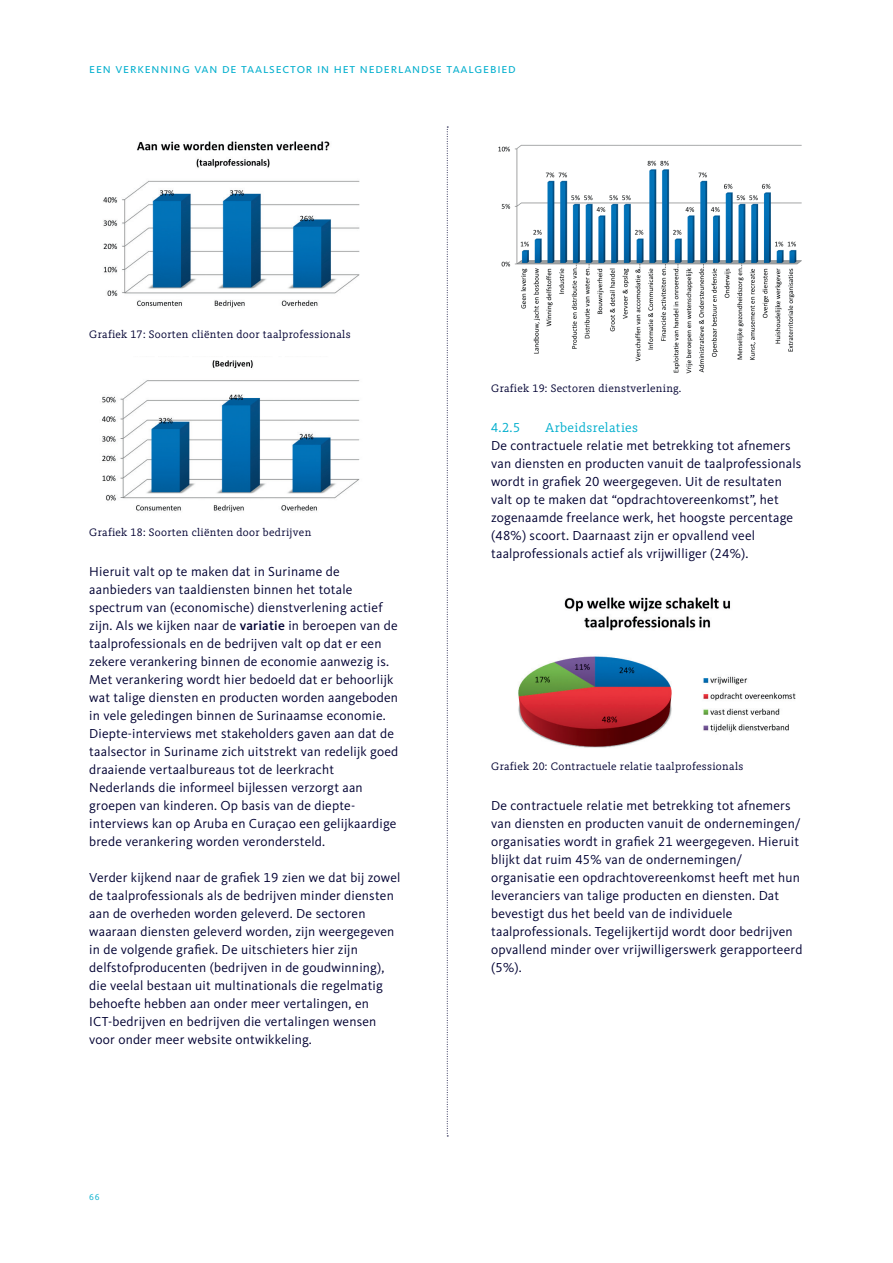
<style>
.page{position:relative;width:893px;height:1263px;background:#fff}
.page>*{position:absolute;margin:0;border:0;box-sizing:border-box;transform-origin:0 0}
.t1{font:13.5px/18px "Kievit OT";letter-spacing:.015em;color:#000032}
.t2{font:13.5px "Kievit OT";letter-spacing:.06em;color:#00aecd}
.t3{font:13.5px "Kievit Slab OT";letter-spacing:.03em;color:#00aecd}
.t4{font:11.25px "Kievit Slab OT";letter-spacing:.03em;color:#000032}
.t5{font:9px "Kievit OT";color:#00aecd}
.s1{font-weight:500}
</style>
<div class="page">
<svg style="left:447px;top:127px;width:1px;height:1009px"></svg>
<img style="left:103px;top:141px;width:257px;height:167px">
<img style="left:102px;top:360px;width:258px;height:152px">
<img style="left:498px;top:144px;width:304px;height:230px">
<img style="left:518px;top:597px;width:278px;height:151px">
<p class="t2" style="left:89px;top:61px;width:428px">Een verkenning van de taalsector in het Nederlandse taalgebied</p>
<p class="t4" style="left:89px;top:328px;width:263px">Grafiek 17: Soorten cliënten door taalprofessionals</p>
<p class="t4" style="left:89px;top:526px;width:223px">Grafiek 18: Soorten cliënten door bedrijven</p>
<p class="t1" style="left:89px;top:563px;width:311px">Hieruit valt op te maken dat in Suriname de aanbieders van taaldiensten binnen het totale spectrum van (economische) dienstverlening actief zijn. Als we kijken naar de <span class="s1">variatie</span> in beroepen van de taalprofessionals en de bedrijven valt op dat er een zekere verankering binnen de economie aanwezig is.<br>Met verankering wordt hier bedoeld dat er behoorlijk wat talige diensten en producten worden aangeboden in vele geledingen binnen de Surinaamse economie.<br>Diepte-interviews met stakeholders gaven aan dat de taalsector in Suriname zich uitstrekt van redelijk goed draaiende vertaalbureaus tot de leerkracht Nederlands die informeel bijlessen verzorgt aan groepen van kinderen. Op basis van de diepte&shy;interviews kan op Aruba en Curaçao een gelijkaardige brede verankering worden verondersteld.</p>
<p class="t1" style="left:89px;top:869px;width:313px">Verder kijkend naar de grafiek 19 zien we dat bij zowel de taalprofessionals als de bedrijven minder diensten aan de overheden worden geleverd. De sectoren waaraan diensten geleverd worden, zijn weergegeven in de volgende grafiek. De uitschieters hier zijn delfstofproducenten (bedrijven in de goudwinning), die veelal bestaan uit multinationals die regelmatig behoefte hebben aan onder meer vertalingen, en ICT-bedrijven en bedrijven die vertalingen wensen voor onder meer website ontwikkeling.</p>
<p class="t5" style="left:89px;top:1192px;width:12px">66</p>
<p class="t4" style="left:491px;top:382px;width:192px">Grafiek 19: Sectoren dienstverlening.</p>
<p class="t3" style="left:491px;top:420px;width:30px">4.2.5</p>
<p class="t3" style="left:545px;top:420px;width:94px">Arbeidsrelaties</p>
<p class="t1" style="left:491px;top:437px;width:312px">De contractuele relatie met betrekking tot afnemers van diensten en producten vanuit de taalprofessionals wordt in grafiek 20 weergegeven. Uit de resultaten valt op te maken dat “opdrachtovereenkomst”, het zogenaamde freelance werk, het hoogste percentage (48%) scoort. Daarnaast zijn er opvallend veel taalprofessionals actief als vrijwilliger (24%).</p>
<p class="t4" style="left:491px;top:760px;width:254px">Grafiek 20: Contractuele relatie taalprofessionals</p>
<p class="t1" style="left:491px;top:797px;width:313px">De contractuele relatie met betrekking tot afnemers van diensten en producten vanuit de ondernemingen/ organisaties wordt in grafiek 21 weergegeven. Hieruit blijkt dat ruim 45% van de ondernemingen/ organisatie een opdrachtovereenkomst heeft met hun leveranciers van talige producten en diensten. Dat bevestigt dus het beeld van de individuele taalprofessionals. Tegelijkertijd wordt door bedrijven opvallend minder over vrijwilligerswerk gerapporteerd (5%).</p>
</div>
